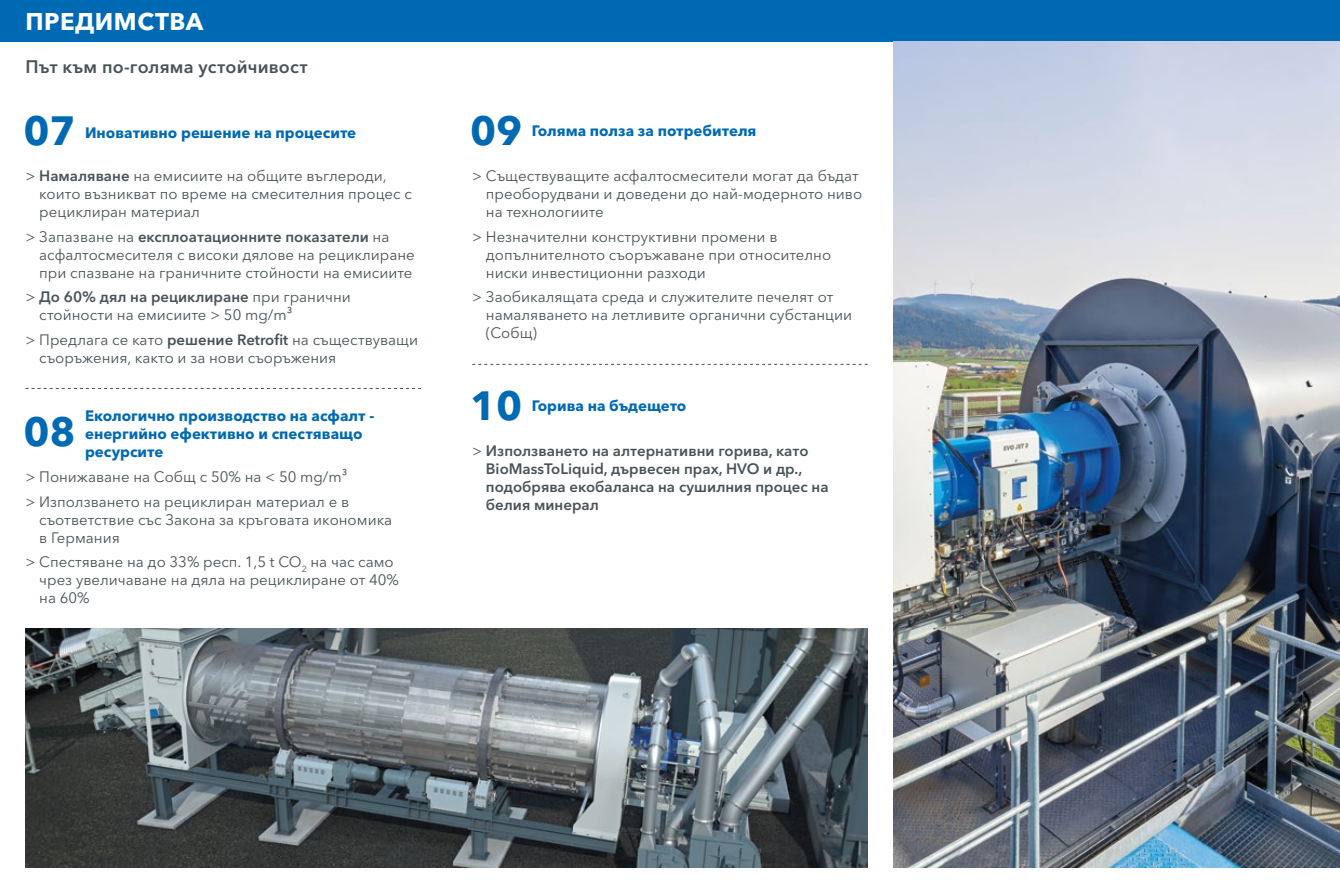
<style>
.page{position:relative;width:1340px;height:893px;background:#fff}
.page>*{position:absolute;margin:0;border:0;box-sizing:border-box;transform-origin:0 0}
.t1{font:700 40.5px "Avenir Next Cyr";color:#0069b4}
.t2{font:700 24px "Avenir Next Cyr";letter-spacing:.02em;color:#fff}
.t3{font:600 18px "Avenir Next Cyr";letter-spacing:.01em;color:#485358}
.t4{font:15px/18px "Avenir Next Cyr";color:#485358}
.t5{font:700 15px/18px "Avenir Next Cyr";color:#0069b4}
.t6{font:600 15px/18px "Avenir Next Cyr";color:#485358}
.s1{font-weight:600}
.s2{font-weight:400}
</style>
<div class="page">
<div style="left:0;top:0;width:1339px;height:41px;background:#0069b4"></div>
<img style="left:893px;top:41px;width:446px;height:826px">
<img style="left:26px;top:628px;width:841px;height:239px">
<svg style="left:26px;top:388px;width:395px;height:1px"></svg>
<svg style="left:472px;top:364px;width:395px;height:1px"></svg>
<h2 class="t2" style="left:26px;top:7px;width:179px">ПРЕДИМСТВА</h2>
<p class="t3" style="left:26px;top:56px;width:284px">Път към по-голяма устойчивост</p>
<h1 class="t1" style="left:23px;top:106px;width:54px">07</h1>
<p class="t5" style="left:85px;top:124px;width:272px">Иновативно решение на процесите</p>
<p class="t4" style="left:39px;top:167px;width:374px;text-indent:-14px">&gt; <span class="s1">Намаляване</span> на емисиите на общите въглероди, които възникват по време на смесителния процес с рециклиран материал</p>
<p class="t4" style="left:39px;top:228px;width:377px;text-indent:-14px">&gt; Запазване на <span class="s1">експлоатационните показатели</span> на асфалтосмесителя с високи дялове на рециклиране при спазване на граничните стойности на емисиите</p>
<p class="t4" style="left:39px;top:288px;width:313px;text-indent:-14px">&gt; <span class="s1">До 60% дял на рециклиране</span> при гранични стойности на емисиите &gt; 50 mg/m³</p>
<p class="t4" style="left:39px;top:330px;width:380px;text-indent:-14px">&gt; Предлага се като <span class="s1">решение Retrofit</span> на съществуващи съоръжения, както и за нови съоръжения</p>
<h1 class="t1" style="left:23px;top:407px;width:54px">08</h1>
<p class="t5" style="left:85px;top:406px;width:291px">Екологично производство на асфалт - енергийно ефективно и спестяващо</p>
<p class="t5" style="left:85px;top:442px;width:80px">ресурсите</p>
<p class="t4" style="left:26px;top:465px;width:325px;line-height:24.3px">&gt; Понижаване на Cобщ с 50% на &lt; 50 mg/m³ &gt; Използването на рециклиран материал е в</p>
<p class="t4" style="left:39px;top:510px;width:354px">съответствие със Закона за кръговата икономика в Германия</p>
<p class="t4" style="left:39px;top:553px;width:361px;text-indent:-14px">&gt; Спестяване на до 33% респ. 1,5 t CO<sub>2</sub> на час само чрез увеличаване на дяла на рециклиране от 40% на 60%</p>
<h1 class="t1" style="left:470px;top:106px;width:54px">09</h1>
<p class="t5" style="left:532px;top:121px;width:226px">Голяма полза за потребителя</p>
<p class="t4" style="left:486px;top:167px;width:378px;text-indent:-14px">&gt; Съществуващите асфалтосмесители могат да бъдат преоборудвани и доведени до най-модерното ниво на технологиите</p>
<p class="t4" style="left:486px;top:228px;width:347px;text-indent:-14px">&gt; Незначителни конструктивни промени в допълнителното съоръжаване при относително ниски инвестиционни разходи</p>
<p class="t4" style="left:486px;top:288px;width:368px;text-indent:-14px">&gt; Заобикалящата среда и служителите печелят от намаляването на летливите органични субстанции (Cобщ)</p>
<h1 class="t1" style="left:470px;top:381px;width:54px">10</h1>
<p class="t5" style="left:532px;top:396px;width:156px">Горива на бъдещето</p>
<p class="t6" style="left:486px;top:442px;width:344px;text-indent:-14px"><span class="s2">&gt;</span> Използването на алтернативни горива, като BioMassToLiquid, дървесен прах, HVO и др., подобрява екобаланса на сушилния процес на белия минерал</p>
</div>
